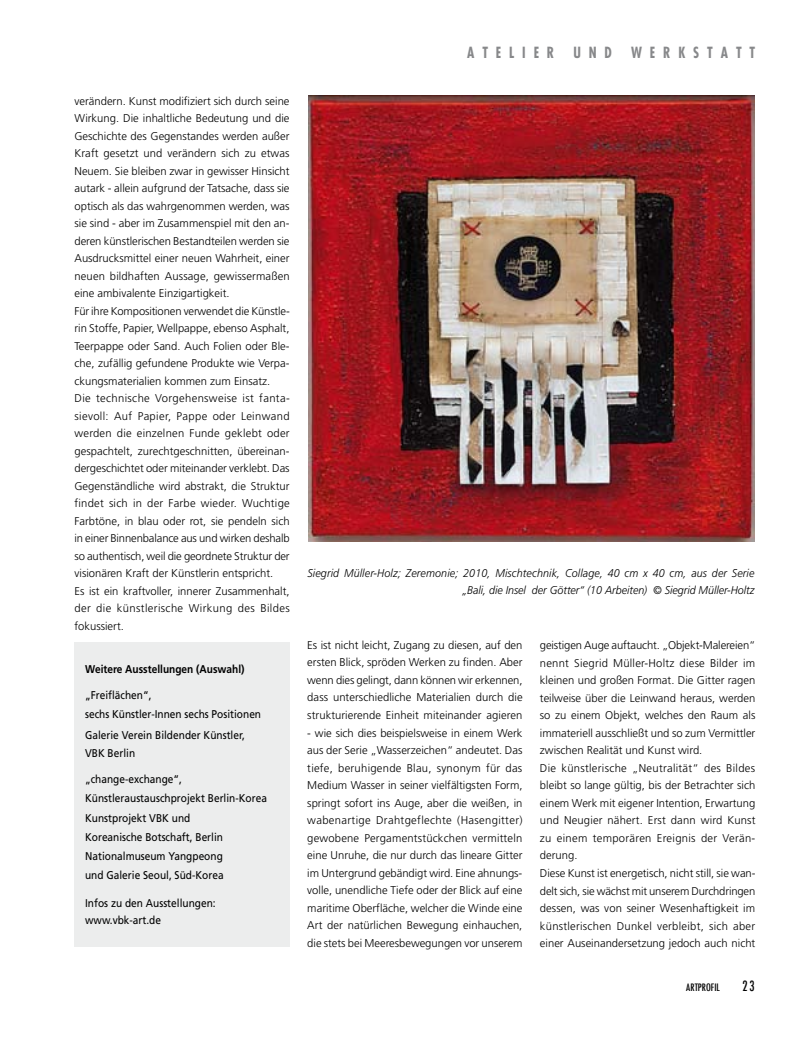
<style>
.page{position:relative;width:805px;height:1053px;background:#fff}
.page>*{position:absolute;margin:0;border:0;box-sizing:border-box;transform-origin:0 0}
.t1{font:700 condensed 15px "Futura";letter-spacing:.57em;color:#87888a;scale:.92 1}
.t2{font:500 condensed 13.75px "Futura";color:#000;scale:.9 1}
.t3{font:300 11.25px/17.5px "Frutiger";color:#000}
.t4{font:11.25px/18.8px "Frutiger";color:#000;scale:.9 1}
.t5{font:italic 300 11.25px/17.5px "Frutiger";letter-spacing:.015em;color:#000;text-align:right;scale:.95 1}
.t6{font:700 11.25px "Frutiger";color:#000;scale:.9 1}
.t7{font:500 condensed 10px "Futura";color:#000}
</style>
<div class="page">
<img style="left:308px;top:96px;width:446px;height:445px">
<div style="left:74px;top:642px;width:215px;height:304px;background:#eceded"></div>
<p class="t3" style="left:74px;top:92px;width:217px">verändern. Kunst modifiziert sich durch seine Wirkung. Die inhaltliche Bedeutung und die Geschichte des Gegenstandes werden außer Kraft gesetzt und verändern sich zu etwas Neuem. Sie bleiben zwar in gewisser Hinsicht autark - allein aufgrund der Tatsache, dass sie optisch als das wahrgenommen werden, was sie sind - aber im Zusammenspiel mit den an&shy;deren künstlerischen Bestandteilen werden sie Ausdrucksmittel einer neuen Wahrheit, einer neuen bildhaften Aussage, gewissermaßen eine ambivalente Einzigartigkeit.<br>Für ihre Kompositionen verwendet die Künstle&shy;rin Stoffe, Papier, Wellpappe, ebenso Asphalt, Teerpappe oder Sand. Auch Folien oder Ble&shy;che, zufällig gefundene Produkte wie Verpa&shy;ckungsmaterialien kommen zum Einsatz.<br>Die technische Vorgehensweise ist fanta&shy;sievoll: Auf Papier, Pappe oder Leinwand werden die einzelnen Funde geklebt oder gespachtelt, zurechtgeschnitten, übereinan&shy;dergeschichtet oder miteinander verklebt. Das Gegenständliche wird abstrakt, die Struktur findet sich in der Farbe wieder. Wuchtige Farbtöne, in blau oder rot, sie pendeln sich in einer Binnenbalance aus und wirken deshalb so authentisch, weil die geordnete Struktur der visionären Kraft der Künstlerin entspricht.<br>Es ist ein kraftvoller, innerer Zusammenhalt, der die künstlerische Wirkung des Bildes fokussiert.</p>
<p class="t6" style="left:85px;top:662px;width:179px">Weitere Ausstellungen (Auswahl)</p>
<p class="t4" style="left:85px;top:685px;width:197px">„Freiflächen“,<br>sechs Künstler-Innen sechs Positionen</p>
<p class="t4" style="left:85px;top:725px;width:179px">Galerie Verein Bildender Künstler,<br>VBK Berlin</p>
<p class="t4" style="left:85px;top:769px;width:203px">„change-exchange“,<br>Künstleraustauschprojekt Berlin-Korea</p>
<p class="t4" style="left:85px;top:809px;width:155px">Kunstprojekt VBK und<br>Koreanische Botschaft, Berlin<br>Nationalmuseum Yangpeong und Galerie Seoul, Süd-Korea</p>
<p class="t4" style="left:85px;top:894px;width:147px;line-height:17.5px">Infos zu den Ausstellungen: www.vbk-art.de</p>
<h1 class="t1" style="left:467px;top:43px;width:96px">ATELIER</h1>
<h1 class="t1" style="left:573px;top:43px;width:43px">UND</h1>
<h1 class="t1" style="left:631px;top:43px;width:136px">WERKSTATT</h1>
<p class="t5" style="left:307px;top:564px;width:472px">Siegrid Müller-Holz; Zeremonie; 2010, Mischtechnik, Collage, 40 cm x 40 cm, aus der Serie „Bali, die Insel der Götter“ (10 Arbeiten) © Siegrid Müller-Holtz</p>
<p class="t3" style="left:307px;top:636px;width:217px;text-align:justify">Es ist nicht leicht, Zugang zu diesen, auf den ersten Blick, spröden Werken zu finden. Aber wenn dies gelingt, dann können wir erkennen, dass unterschiedliche Materialien durch die strukturierende Einheit miteinander agieren</p>
<p class="t3" style="left:307px;top:723px;width:217px;text-align:justify">- wie sich dies beispielsweise in einem Werk aus der Serie „Wasserzeichen“ andeutet. Das tiefe, beruhigende Blau, synonym für das Medium Wasser in seiner vielfältigsten Form, springt sofort ins Auge, aber die weißen, in wabenartige Drahtgeflechte (Hasengitter) gewobene Pergamentstückchen vermitteln eine Unruhe, die nur durch das lineare Gitter im Untergrund gebändigt wird. Eine ahnungs&shy;volle, unendliche Tiefe oder der Blick auf eine maritime Oberfläche, welcher die Winde eine Art der natürlichen Bewegung einhauchen, die stets bei Meeresbewegungen vor unserem</p>
<p class="t3" style="left:539px;top:636px;width:217px">geistigen Auge auftaucht. „Objekt-Malereien“ nennt Siegrid Müller-Holtz diese Bilder im kleinen und großen Format. Die Gitter ragen teilweise über die Leinwand heraus, werden so zu einem Objekt, welches den Raum als immateriell ausschließt und so zum Vermittler zwischen Realität und Kunst wird.<br>Die künstlerische „Neutralität“ des Bildes bleibt so lange gültig, bis der Betrachter sich einem Werk mit eigener Intention, Erwartung und Neugier nähert. Erst dann wird Kunst zu einem temporären Ereignis der Verän&shy;derung.<br>Diese Kunst ist energetisch, nicht still, sie wan&shy;delt sich, sie wächst mit unserem Durchdringen dessen, was von seiner Wesenhaftigkeit im künstlerischen Dunkel verbleibt, sich aber einer Auseinandersetzung jedoch auch nicht</p>
<p class="t7" style="left:686px;top:980px;width:35px">ARTPROFIL</p>
<p class="t2" style="left:742px;top:976px;width:15px">23</p>
</div>
